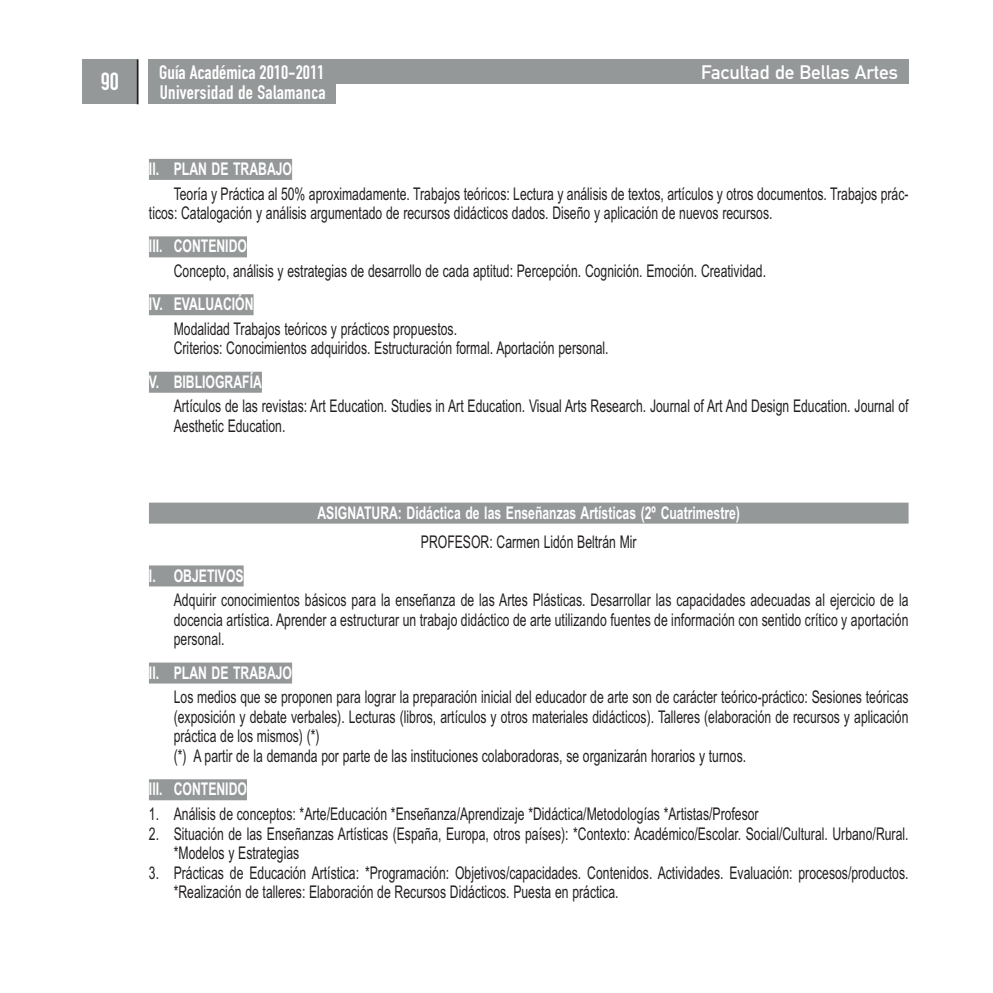
<style>
.page{position:relative;width:993px;height:993px;background:#fff}
.page>*{position:absolute;margin:0;border:0;box-sizing:border-box;transform-origin:0 0}
.t1{font:24.5px "DIN Engschrift Alternate";color:#fff}
.t2{font:19.25px "DIN Engschrift Alternate";letter-spacing:.01em;color:#fff}
.t3{font:19.25px "DIN Mittelschrift";color:#fff}
.t4{font:17.5px/19.6px "Arial Narrow";color:#231f20;scale:.85 1}
.t5{font:700 17.5px "Arial Narrow";color:#fff;scale:.85 1}
</style>
<div class="page">
<div style="left:149px;top:159px;width:143px;height:21px;background:#959899"></div>
<div style="left:149px;top:236px;width:98px;height:21px;background:#959899"></div>
<div style="left:149px;top:294px;width:104px;height:21px;background:#959899"></div>
<div style="left:149px;top:371px;width:113px;height:21px;background:#959899"></div>
<div style="left:149px;top:502px;width:759px;height:21px;background:#959899"></div>
<div style="left:149px;top:565px;width:94px;height:21px;background:#959899"></div>
<div style="left:149px;top:662px;width:143px;height:21px;background:#959899"></div>
<div style="left:149px;top:779px;width:98px;height:21px;background:#959899"></div>
<div style="left:83px;top:59px;width:54px;height:45px;background:#959899"></div>
<hr style="left:137px;top:59px;width:1px;height:45px;background:#231f20">
<div style="left:148px;top:59px;width:760px;height:25px;background:#959899"></div>
<div style="left:148px;top:83px;width:187px;height:21px;background:#959899"></div>
<h1 class="t1" style="left:101px;top:73px;width:20px">90</h1>
<p class="t2" style="left:159px;top:66px;width:166px">Guía Académica 2010-2011</p>
<p class="t3" style="left:701px;top:66px;width:198px">Facultad de Bellas Artes</p>
<p class="t2" style="left:160px;top:85px;width:167px">Universidad de Salamanca</p>
<p class="t5" style="left:149px;top:162px;width:170px">II. PLAN DE TRABAJO</p>
<p class="t4" style="left:149px;top:185px;width:894px;text-indent:25px">Teoría y Práctica al 50% aproximadamente. Trabajos teóricos: Lectura y análisis de textos, artículos y otros documentos. Trabajos prác&shy;ticos: Catalogación y análisis argumentado de recursos didácticos dados. Diseño y aplicación de nuevos recursos.</p>
<p class="t5" style="left:149px;top:240px;width:117px">III. CONTENIDO</p>
<p class="t4" style="left:174px;top:263px;width:698px">Concepto, análisis y estrategias de desarrollo de cada aptitud: Percepción. Cognición. Emoción. Creatividad.</p>
<p class="t5" style="left:149px;top:298px;width:125px">IV. EVALUACIÓN</p>
<p class="t4" style="left:174px;top:320px;width:513px">Modalidad Trabajos teóricos y prácticos propuestos.<br>Criterios: Conocimientos adquiridos. Estructuración formal. Aportación personal.</p>
<p class="t5" style="left:149px;top:375px;width:134px">V. BIBLIOGRAFÍA</p>
<p class="t4" style="left:174px;top:398px;width:865px">Artículos de las revistas: Art Education. Studies in Art Education. Visual Arts Research. Journal of Art And Design Education. Journal of<br>Aesthetic Education.</p>
<p class="t5" style="left:317px;top:506px;width:498px">ASIGNATURA: Didáctica de las Enseñanzas Artísticas (2º Cuatrimestre)</p>
<p class="t4" style="left:421px;top:534px;width:255px">PROFESOR: Carmen Lidón Beltrán Mir</p>
<p class="t5" style="left:149px;top:568px;width:113px">I. OBJETIVOS</p>
<p class="t4" style="left:174px;top:591px;width:865px;text-align:justify">Adquirir conocimientos básicos para la enseñanza de las Artes Plásticas. Desarrollar las capacidades adecuadas al ejercicio de la docencia artística. Aprender a estructurar un trabajo didáctico de arte utilizando fuentes de información con sentido crítico y aportación personal.</p>
<p class="t5" style="left:149px;top:666px;width:170px">II. PLAN DE TRABAJO</p>
<p class="t4" style="left:174px;top:688px;width:865px">Los medios que se proponen para lograr la preparación inicial del educador de arte son de carácter teórico-práctico: Sesiones teóricas (exposición y debate verbales). Lecturas (libros, artículos y otros materiales didácticos). Talleres (elaboración de recursos y aplicación práctica de los mismos) (*)<br>(*) A partir de la demanda por parte de las instituciones colaboradoras, se organizarán horarios y turnos.</p>
<p class="t5" style="left:149px;top:782px;width:117px">III. CONTENIDO</p>
<p class="t4" style="left:149px;top:805px;width:718px">1. Análisis de conceptos: *Arte/Educación *Enseñanza/Aprendizaje *Didáctica/Metodologías *Artistas/Profesor</p>
<p class="t4" style="left:174px;top:825px;width:865px;text-indent:-25px">2. Situación de las Enseñanzas Artísticas (España, Europa, otros países): *Contexto: Académico/Escolar. Social/Cultural. Urbano/Rural. *Modelos y Estrategias</p>
<p class="t4" style="left:174px;top:864px;width:865px;text-indent:-25px">3. Prácticas de Educación Artística: *Programación: Objetivos/capacidades. Contenidos. Actividades. Evaluación: procesos/productos. *Realización de talleres: Elaboración de Recursos Didácticos. Puesta en práctica.</p>
</div>
